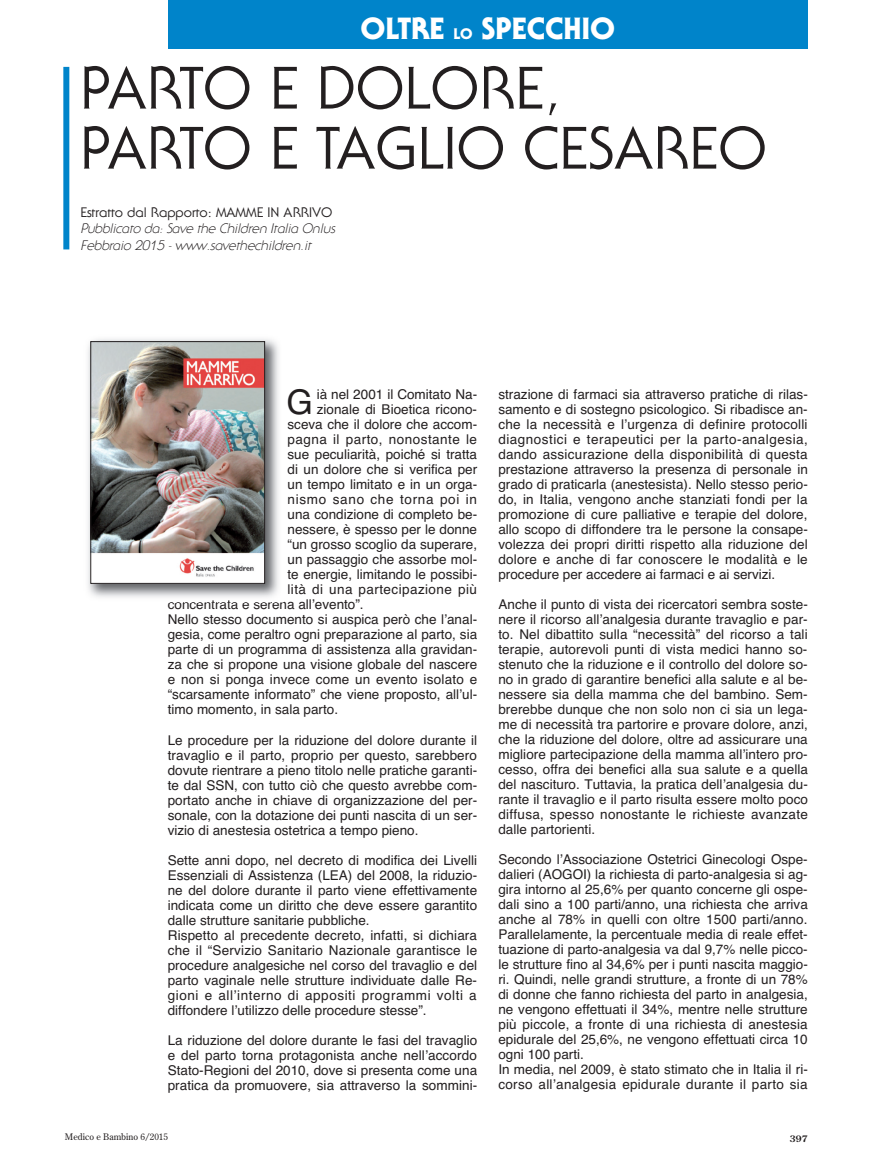
<style>
.page{position:relative;width:871px;height:1174px;background:#fff}
.page>*{position:absolute;margin:0;border:0;box-sizing:border-box;transform-origin:0 0}
.t1{font:58.5px/60px "Serif Gothic Std";color:#231f20}
.t2{font:34.05px "Helvetica";color:#231f20}
.t3{font:800 30px "Serif Gothic Std";color:#fff}
.t4{font:13.5px/15px "Helvetica";color:#231f20;text-align:justify}
.t5{font:italic 300 13.5px/16.5px "Serif Gothic Std";color:#231f20}
.t6{font:13.5px "Serif Gothic Std";color:#231f20}
.t7{font:13.5px "Helvetica";letter-spacing:.03em;color:#231f20}
.t8{font:13.5px "Helvetica";letter-spacing:.035em;color:#231f20}
.t9{font:13.5px "Helvetica";letter-spacing:.055em;color:#231f20}
.t10{font:9px "Century Old Style";color:#231f20}
.t11{font:700 9px "Century Old Style";color:#231f20}
.s1{font-size:15px}
</style>
<div class="page">
<div style="left:168px;top:0;width:639px;height:49px;background:#0084ca"></div>
<div style="left:63px;top:67px;width:6px;height:182px;background:#0084ca"></div>
<img style="left:88px;top:339px;width:191px;height:259px">
<img style="left:92px;top:343px;width:171px;height:238px">
<div style="left:90px;top:341px;width:175px;height:242px;border:1px solid #231f20"></div>
<h3 class="t3" style="left:360px;top:10px;width:256px">OLTRE <span class="s1">LO</span> SPECCHIO</h3>
<h1 class="t1" style="left:80px;top:58px;width:688px">PARTO E DOLORE,<br>PARTO E TAGLIO CESAREO</h1>
<p class="t6" style="left:80px;top:204px;width:253px">Estratto dal Rapporto: MAMME IN ARRIVO</p>
<p class="t5" style="left:80px;top:220px;width:259px">Pubblicato da:Save the Children Italia Onlus<br>Febbraio 2015 -www.savethechildren.it</p>
<h2 class="t2" style="left:287px;top:376px;width:28px">G</h2>
<p class="t4" style="left:317px;top:387px;width:162px">ià nel 2001 il Comitato Na-</p>
<p class="t4" style="left:317px;top:402px;width:162px">zionale di Bioetica ricono-</p>
<p class="t4" style="left:287px;top:417px;width:191px">sceva che il dolore che accom-</p>
<p class="t8" style="left:287px;top:429px;width:191px">pagna il parto, nonostante le</p>
<p class="t4" style="left:287px;top:447px;width:191px">sue peculiarità, poiché si tratta</p>
<p class="t4" style="left:287px;top:462px;width:191px">di un dolore che si verifica per</p>
<p class="t4" style="left:287px;top:477px;width:191px">un tempo limitato e in un orga-</p>
<p class="t9" style="left:287px;top:489px;width:191px">nismo sano che torna poi in</p>
<p class="t4" style="left:287px;top:507px;width:191px">una condizione di completo be-</p>
<p class="t4" style="left:287px;top:522px;width:191px">nessere, è spesso per le donne</p>
<p class="t4" style="left:287px;top:537px;width:191px">“un grosso scoglio da superare,</p>
<p class="t4" style="left:287px;top:552px;width:191px">un passaggio che assorbe mol-</p>
<p class="t4" style="left:287px;top:567px;width:191px">te energie, limitando le possibi-</p>
<p class="t7" style="left:287px;top:579px;width:191px">lità di una partecipazione più</p>
<p class="t4" style="left:168px;top:597px;width:197px">concentrata e serena allʼevento”.</p>
<p class="t4" style="left:168px;top:612px;width:311px">Nello stesso documento si auspica però che lʼanal-</p>
<p class="t4" style="left:168px;top:627px;width:311px">gesia, come peraltro ogni preparazione al parto, sia</p>
<p class="t4" style="left:168px;top:642px;width:311px">parte di un programma di assistenza alla gravidan-</p>
<p class="t4" style="left:168px;top:657px;width:311px">za che si propone una visione globale del nascere</p>
<p class="t4" style="left:168px;top:672px;width:311px">e non si ponga invece come un evento isolato e</p>
<p class="t4" style="left:168px;top:687px;width:311px">“scarsamente informato” che viene proposto, allʼul-</p>
<p class="t4" style="left:168px;top:702px;width:172px">timo momento, in sala parto.</p>
<p class="t4" style="left:168px;top:732px;width:311px">Le procedure per la riduzione del dolore durante il travaglio e il parto, proprio per questo, sarebbero dovute rientrare a pieno titolo nelle pratiche garanti&shy;te dal SSN, con tutto ciò che questo avrebbe com&shy;portato anche in chiave di organizzazione del per&shy;sonale, con la dotazione dei punti nascita di un ser&shy;vizio di anestesia ostetrica a tempo pieno.</p>
<p class="t4" style="left:168px;top:852px;width:311px;text-align:left">Sette anni dopo, nel decreto di modifica dei Livelli Essenziali di Assistenza (LEA) del 2008, la riduzio&shy;ne del dolore durante il parto viene effettivamente indicata come un diritto che deve essere garantito dalle strutture sanitarie pubbliche.<br>Rispetto al precedente decreto, infatti, si dichiara che il “Servizio Sanitario Nazionale garantisce le procedure analgesiche nel corso del travaglio e del parto vaginale nelle strutture individuate dalle Re&shy;gioni e allʼinterno di appositi programmi volti a diffondere lʼutilizzo delle procedure stesse”.</p>
<p class="t4" style="left:168px;top:1032px;width:311px">La riduzione del dolore durante le fasi del travaglio e del parto torna protagonista anche nellʼaccordo Stato-Regioni del 2010, dove si presenta come una pratica da promuovere, sia attraverso la sommini-</p>
<p class="t4" style="left:498px;top:387px;width:311px">strazione di farmaci sia attraverso pratiche di rilas&shy;samento e di sostegno psicologico. Si ribadisce an&shy;che la necessità e lʼurgenza di definire protocolli diagnostici e terapeutici per la parto-analgesia, dando assicurazione della disponibilità di questa prestazione attraverso la presenza di personale in grado di praticarla (anestesista). Nello stesso perio&shy;do, in Italia, vengono anche stanziati fondi per la promozione di cure palliative e terapie del dolore, allo scopo di diffondere tra le persone la consape&shy;volezza dei propri diritti rispetto alla riduzione del dolore e anche di far conoscere le modalità e le procedure per accedere ai farmaci e ai servizi.</p>
<p class="t4" style="left:498px;top:597px;width:311px">Anche il punto di vista dei ricercatori sembra soste&shy;nere il ricorso allʼanalgesia durante travaglio e par&shy;to. Nel dibattito sulla “necessità” del ricorso a tali terapie, autorevoli punti di vista medici hanno so&shy;stenuto che la riduzione e il controllo del dolore so&shy;no in grado di garantire benefici alla salute e al be&shy;nessere sia della mamma che del bambino. Sem&shy;brerebbe dunque che non solo non ci sia un lega&shy;me di necessità tra partorire e provare dolore, anzi, che la riduzione del dolore, oltre ad assicurare una migliore partecipazione della mamma allʼintero pro&shy;cesso, offra dei benefici alla sua salute e a quella del nascituro. Tuttavia, la pratica dellʼanalgesia du&shy;rante il travaglio e il parto risulta essere molto poco diffusa, spesso nonostante le richieste avanzate dalle partorienti.</p>
<p class="t4" style="left:498px;top:852px;width:311px;text-align:left">Secondo lʼAssociazione Ostetrici Ginecologi Ospe&shy;dalieri (AOGOI) la richiesta di parto-analgesia si ag&shy;gira intorno al 25,6% per quanto concerne gli ospe&shy;dali sino a 100 parti/anno, una richiesta che arriva anche al 78% in quelli con oltre 1500 parti/anno.<br>Parallelamente, la percentuale media di reale effet&shy;tuazione di parto-analgesia va dal 9,7% nelle picco&shy;le strutture fino al 34,6% per i punti nascita maggio&shy;ri. Quindi, nelle grandi strutture, a fronte di un 78% di donne che fanno richiesta del parto in analgesia, ne vengono effettuati il 34%, mentre nelle strutture più piccole, a fronte di una richiesta di anestesia epidurale del 25,6%, ne vengono effettuati circa 10 ogni 100 parti.<br>In media, nel 2009, è stato stimato che in Italia il ri&shy;corso allʼanalgesia epidurale durante il parto sia</p>
<p class="t10" style="left:65px;top:1130px;width:104px">Medico e Bambino 6/2015</p>
<p class="t11" style="left:790px;top:1132px;width:19px">397</p>
</div>
